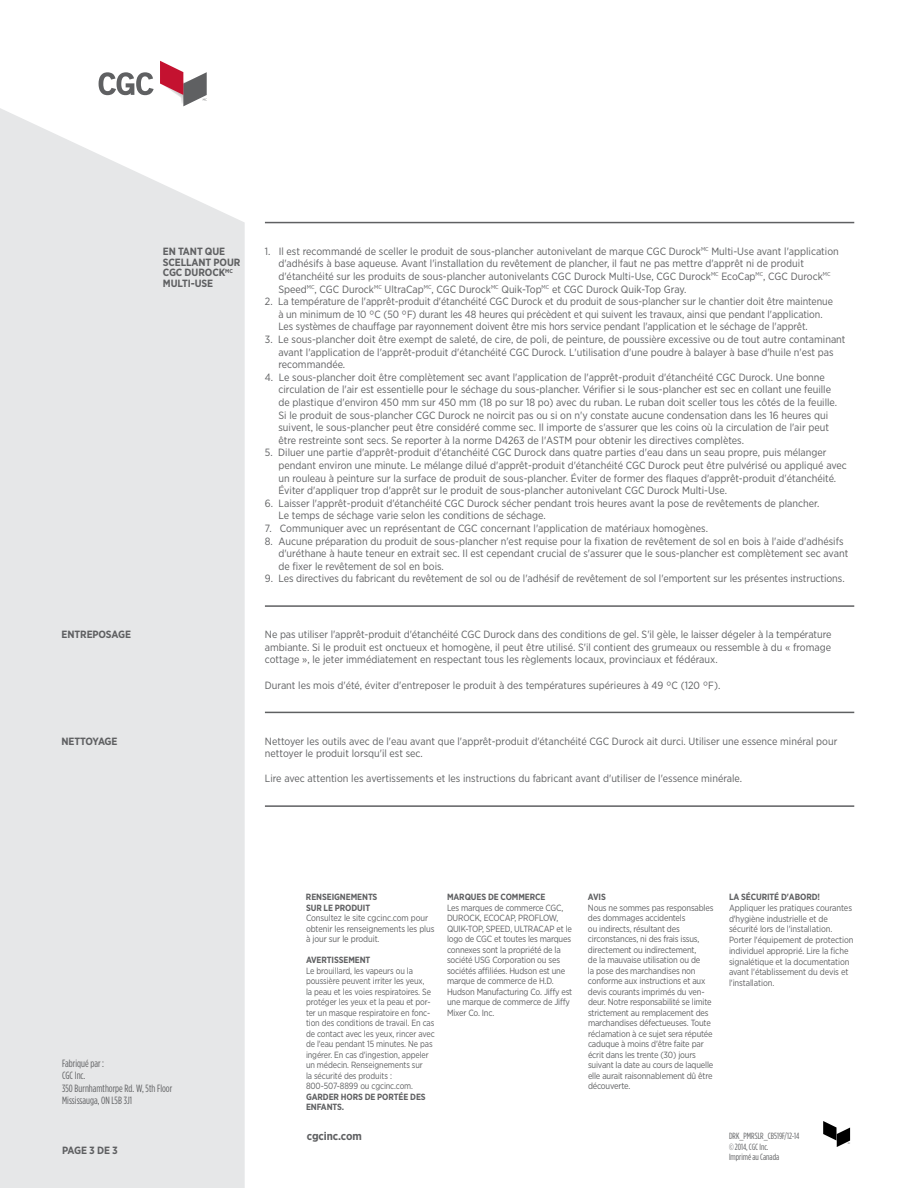
<style>
.page{position:relative;width:918px;height:1188px;background:#fff}
.page>*{position:absolute;margin:0;border:0;box-sizing:border-box;transform-origin:0 0}
.t1{font:700 11.25px "Gotham Narrow";letter-spacing:-.01em;color:#5f6062}
.t2{font:10.5px/12.6px "Gotham Narrow";color:#5f6062}
.t3{font:700 10.5px/10.8px "Gotham Narrow";letter-spacing:-.01em;color:#5f6062}
.t4{font:10.5px/12.6px "Gotham Condensed";color:#5f6062}
.t5{font:9px/10.5px "Gotham Narrow";letter-spacing:-.02em;color:#5f6062}
.t6{font:9px/10.5px "Gotham Narrow";letter-spacing:-.02em;color:#5f6062;scale:.94 1}
.t7{font:700 9px/10.5px "Gotham Narrow";letter-spacing:-.01em;color:#5f6062}
.t8{font:9px/10.8px "Gotham Condensed";color:#5f6062}
</style>
<div class="page">
<div style="left:0;top:108px;width:245px;height:1080px;background:#e6e7e8"></div>
<svg style="left:99px;top:72px;width:55px;height:23px"></svg>
<svg style="left:160px;top:61px;width:47px;height:45px"></svg>
<hr style="left:265px;top:605px;width:589px;height:2px;background:#5f6062">
<hr style="left:265px;top:712px;width:589px;height:1px;background:#5f6062">
<hr style="left:265px;top:805px;width:589px;height:2px;background:#5f6062">
<hr style="left:265px;top:222px;width:589px;height:1px;background:#5f6062">
<svg style="left:823px;top:1121px;width:27px;height:26px"></svg>
<p class="t3" style="left:163px;top:246px;width:79px">EN TANT QUE<br>SCELLANT POUR<br>CGC DUROCK<sup>MC<br></sup>MULTI-USE</p>
<p class="t2" style="left:278px;top:245px;width:562px;text-indent:-14px">1. Il est recommandé de sceller le produit de sous-plancher autonivelant de marque CGC Durock<sup>MC</sup> Multi-Use avant l'application d'adhésifs à base aqueuse. Avant l'installation du revêtement de plancher, il faut ne pas mettre d'apprêt ni de produit d'étanchéité sur les produits de sous-plancher autonivelants CGC Durock Multi-Use, CGC Durock<sup>MC</sup> EcoCap<sup>MC</sup>, CGC Durock<sup>MC </sup>Speed<sup>MC</sup>, CGC Durock<sup>MC</sup> UltraCap<sup>MC</sup>, CGC Durock<sup>MC</sup> Quik-Top<sup>MC</sup> et CGC Durock Quik-Top Gray.</p>
<p class="t2" style="left:278px;top:295px;width:556px;text-indent:-13px">2. La température de l'apprêt-produit d'étanchéité CGC Durock et du produit de sous-plancher sur le chantier doit être maintenue à un minimum de 10 °C (50 °F) durant les 48 heures qui précèdent et qui suivent les travaux, ainsi que pendant l'application.<br>Les systèmes de chauffage par rayonnement doivent être mis hors service pendant l'application et le séchage de l'apprêt.</p>
<p class="t2" style="left:278px;top:333px;width:569px;text-indent:-14px">3. Le sous-plancher doit être exempt de saleté, de cire, de poli, de peinture, de poussière excessive ou de tout autre contaminant avant l'application de l'apprêt-produit d'étanchéité CGC Durock. L'utilisation d'une poudre à balayer à base d'huile n'est pas recommandée.</p>
<p class="t2" style="left:278px;top:371px;width:560px;text-indent:-14px">4. Le sous-plancher doit être complètement sec avant l'application de l'apprêt-produit d'étanchéité CGC Durock. Une bonne circulation de l'air est essentielle pour le séchage du sous-plancher. Vérifier si le sous-plancher est sec en collant une feuille de plastique d'environ 450 mm sur 450 mm (18 po sur 18 po) avec du ruban. Le ruban doit sceller tous les côtés de la feuille.<br>Si le produit de sous-plancher CGC Durock ne noircit pas ou si on n'y constate aucune condensation dans les 16 heures qui suivent, le sous-plancher peut être considéré comme sec. Il importe de s'assurer que les coins où la circulation de l'air peut être restreinte sont secs. Se reporter à la norme D4263 de l'ASTM pour obtenir les directives complètes.</p>
<p class="t2" style="left:278px;top:446px;width:570px;text-indent:-14px">5. Diluer une partie d'apprêt-produit d'étanchéité CGC Durock dans quatre parties d'eau dans un seau propre, puis mélanger pendant environ une minute. Le mélange dilué d'apprêt-produit d'étanchéité CGC Durock peut être pulvérisé ou appliqué avec un rouleau à peinture sur la surface de produit de sous-plancher. Éviter de former des flaques d'apprêt-produit d'étanchéité.<br>Éviter d'appliquer trop d'apprêt sur le produit de sous-plancher autonivelant CGC Durock Multi-Use.</p>
<p class="t2" style="left:278px;top:497px;width:542px;text-indent:-14px">6. Laisser l'apprêt-produit d'étanchéité CGC Durock sécher pendant trois heures avant la pose de revêtements de plancher.<br>Le temps de séchage varie selon les conditions de séchage.</p>
<p class="t2" style="left:265px;top:522px;width:445px">7. Communiquer avec un représentant de CGC concernant l'application de matériaux homogènes.</p>
<p class="t2" style="left:278px;top:534px;width:571px;text-indent:-14px">8. Aucune préparation du produit de sous-plancher n'est requise pour la fixation de revêtement de sol en bois à l'aide d'adhésifs d'uréthane à haute teneur en extrait sec. Il est cependant crucial de s'assurer que le sous-plancher est complètement sec avant de fixer le revêtement de sol en bois.</p>
<p class="t2" style="left:265px;top:572px;width:581px">9. Les directives du fabricant du revêtement de sol ou de l'adhésif de revêtement de sol l'emportent sur les présentes instructions.</p>
<p class="t3" style="left:62px;top:629px;width:71px">ENTREPOSAGE</p>
<p class="t2" style="left:265px;top:628px;width:568px;text-align:justify">Ne pas utiliser l'apprêt-produit d'étanchéité CGC Durock dans des conditions de gel. S'il gèle, le laisser dégeler à la température ambiante. Si le produit est onctueux et homogène, il peut être utilisé. S'il contient des grumeaux ou ressemble à du « fromage cottage », le jeter immédiatement en respectant tous les règlements locaux, provinciaux et fédéraux.</p>
<p class="t2" style="left:265px;top:678px;width:457px">Durant les mois d'été, éviter d'entreposer le produit à des températures supérieures à 49 °C (120 °F).</p>
<p class="t3" style="left:62px;top:735px;width:57px">NETTOYAGE</p>
<p class="t2" style="left:265px;top:734px;width:574px">Nettoyer les outils avec de l'eau avant que l'apprêt-produit d'étanchéité CGC Durock ait durci. Utiliser une essence minéral pour nettoyer le produit lorsqu'il est sec.</p>
<p class="t2" style="left:265px;top:772px;width:479px">Lire avec attention les avertissements et les instructions du fabricant avant d'utiliser de l'essence minérale.</p>
<p class="t4" style="left:62px;top:1057px;width:112px">Fabriqué par :<br>CGC Inc.<br>350 Burnhamthorpe Rd. W, 5th Floor<br>Mississauga, ON L5B 3J1</p>
<p class="t3" style="left:62px;top:1145px;width:57px">PAGE 3 DE 3</p>
<p class="t7" style="left:306px;top:892px;width:73px">RENSEIGNEMENTS<br>SUR LE PRODUIT</p>
<p class="t5" style="left:306px;top:913px;width:130px">Consultez le site cgcinc.com pour obtenir les renseignements les plus à jour sur le produit.</p>
<p class="t7" style="left:306px;top:955px;width:66px">AVERTISSEMENT</p>
<p class="t6" style="left:306px;top:965px;width:138px">Le brouillard, les vapeurs ou la poussière peuvent irriter les yeux,<br>la peau et les voies respiratoires. Se protéger les yeux et la peau et por&shy;ter un masque respiratoire en fonc&shy;tion des conditions de travail. En cas de contact avec les yeux, rincer avec de l'eau pendant 15 minutes. Ne pas ingérer. En cas d'ingestion, appeler un médecin. Renseignements sur<br>la sécurité des produits :<br>800-507-8899 ou cgcinc.com.</p>
<p class="t7" style="left:306px;top:1091px;width:121px">GARDER HORS DE PORTÉE DES<br>ENFANTS.</p>
<p class="t7" style="left:447px;top:892px;width:100px">MARQUES DE COMMERCE</p>
<p class="t5" style="left:447px;top:902px;width:127px">Les marques de commerce CGC,<br>DUROCK, ECOCAP, PROFLOW,<br>QUIK-TOP, SPEED, ULTRACAP et le logo de CGC et toutes les marques connexes sont la propriété de la société USG Corporation ou ses sociétés affiliées. Hudson est une marque de commerce de H.D.<br>Hudson Manufacturing Co. Jiffy est une marque de commerce de Jiffy<br>Mixer Co. Inc.</p>
<p class="t7" style="left:588px;top:892px;width:19px">AVIS</p>
<p class="t5" style="left:588px;top:902px;width:127px">Nous ne sommes pas responsables des dommages accidentels<br>ou indirects, résultant des circonstances, ni des frais issus, directement ou indirectement,<br>de la mauvaise utilisation ou de<br>la pose des marchandises non conforme aux instructions et aux devis courants imprimés du ven&shy;deur. Notre responsabilité se limite strictement au remplacement des marchandises défectueuses. Toute réclamation à ce sujet sera réputée caduque à moins d'être faite par écrit dans les trente (30) jours suivant la date au cours de laquelle elle aurait raisonnablement dû être découverte.</p>
<p class="t7" style="left:729px;top:892px;width:93px">LA SÉCURITÉ D'ABORD!</p>
<p class="t5" style="left:729px;top:902px;width:126px">Appliquer les pratiques courantes d'hygiène industrielle et de sécurité lors de l'installation.<br>Porter l'équipement de protection individuel approprié. Lire la fiche signalétique et la documentation avant l'établissement du devis et l'installation.</p>
<p class="t1" style="left:307px;top:1129px;width:56px">cgcinc.com</p>
<p class="t8" style="left:729px;top:1130px;width:72px">DRK_PMRSLR_CB519F/12-14 © 2014, CGC Inc.<br>Imprimé au Canada</p>
</div>
